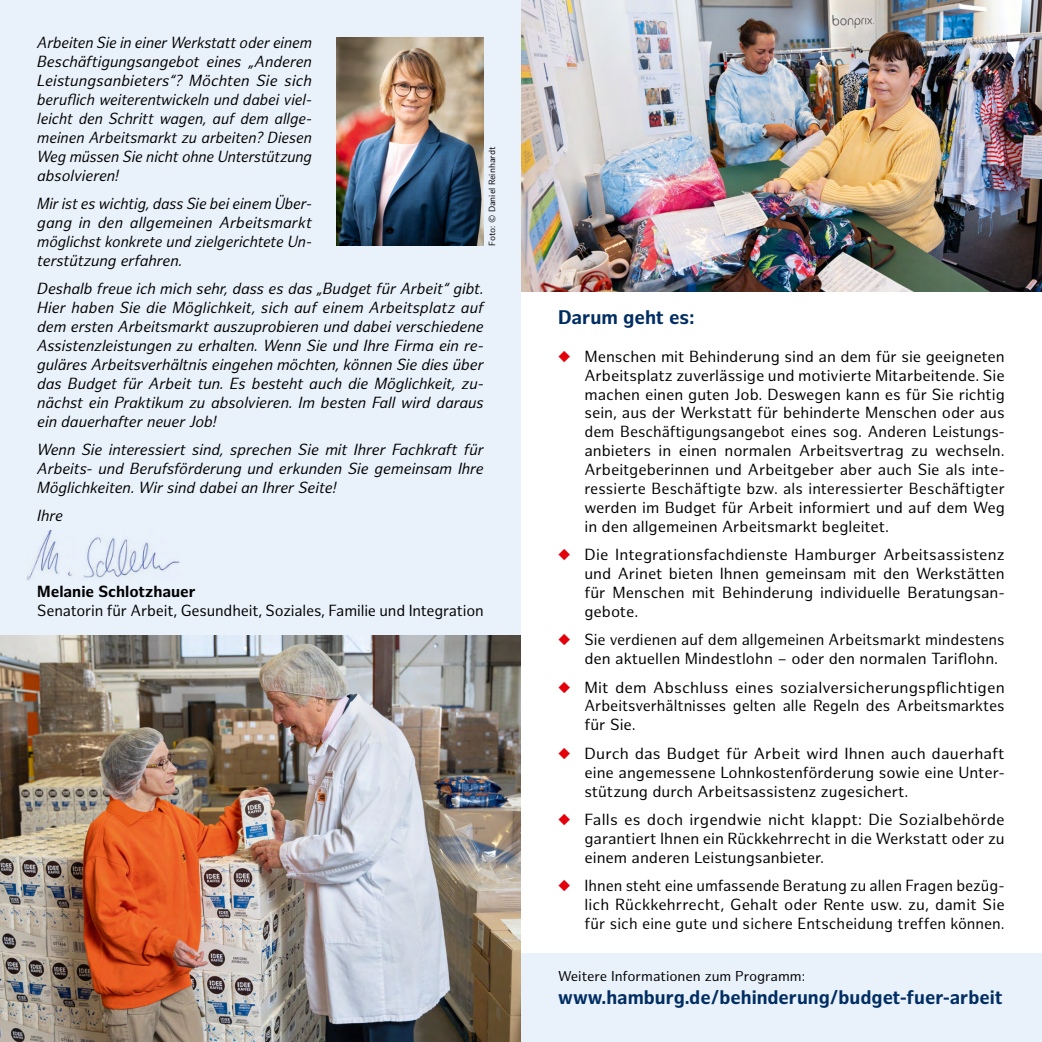
<style>
.page{position:relative;width:1042px;height:1042px;background:#fff}
.page>*{position:absolute;margin:0;border:0;box-sizing:border-box;transform-origin:0 0}
.t1{font:700 19.25px "Hamburg Sans";color:#002d62}
.t2{font:15.75px/18.9px "Hamburg Sans";color:#000;text-align:justify}
.t3{font:italic 15.75px/18.9px "Hamburg Sans";color:#000;text-align:justify}
.t4{font:700 15.75px "Hamburg Sans";color:#000}
.t5{font:14px "Hamburg Sans";color:#000}
.t6{font:8.75px "Hamburg Sans";color:#000}
.s1{color:#e3000b}
</style>
<div class="page">
<div style="left:521px;top:954px;width:521px;height:88px;background:#e9f1fb"></div>
<div style="left:0;top:0;width:521px;height:635px;background:#e9f1fb"></div>
<img style="left:337px;top:37px;width:147px;height:209px">
<img style="left:26px;top:531px;width:154px;height:49px">
<img style="left:0;top:635px;width:521px;height:407px">
<img style="left:521px;top:0;width:521px;height:291px">
<p class="t3" style="left:37px;top:34px;width:276px">Arbeiten Sie in einer Werkstatt oder einem Beschäftigungsangebot eines „Anderen Leistungsanbieters“? Möchten Sie sich beruflich weiterentwickeln und dabei viel&shy;leicht den Schritt wagen, auf dem allge&shy;meinen Arbeitsmarkt zu arbeiten? Diesen Weg müssen Sie nicht ohne Unterstützung absolvieren!</p>
<p class="t3" style="left:37px;top:195px;width:276px">Mir ist es wichtig, dass Sie bei einem Über&shy;gang in den allgemeinen Arbeitsmarkt möglichst konkrete und zielgerichtete Un&shy;terstützung erfahren.</p>
<p class="t3" style="left:37px;top:280px;width:448px">Deshalb freue ich mich sehr, dass es das „Budget für Arbeit“ gibt.<br>Hier haben Sie die Möglichkeit, sich auf einem Arbeitsplatz auf dem ersten Arbeitsmarkt auszuprobieren und dabei verschiedene Assistenzleistungen zu erhalten. Wenn Sie und Ihre Firma ein re&shy;guläres Arbeitsverhältnis eingehen möchten, können Sie dies über das Budget für Arbeit tun. Es besteht auch die Möglichkeit, zu&shy;nächst ein Praktikum zu absolvieren. Im besten Fall wird daraus ein dauerhafter neuer Job!</p>
<p class="t3" style="left:37px;top:440px;width:448px">Wenn Sie interessiert sind, sprechen Sie mit Ihrer Fachkraft für Arbeits- und Berufsförderung und erkunden Sie gemeinsam Ihre Möglichkeiten. Wir sind dabei an Ihrer Seite!</p>
<p class="t3" style="left:37px;top:507px;width:27px">Ihre</p>
<p class="t6" style="left:487px;top:246px;width:100px;rotate:-90deg">Foto: © Daniel Reinhardt</p>
<p class="t4" style="left:37px;top:582px;width:160px">Melanie Schlotzhauer</p>
<p class="t2" style="left:37px;top:601px;width:448px">Senatorin für Arbeit, Gesundheit, Soziales, Familie und Integration</p>
<p class="t1" style="left:558px;top:306px;width:138px">Darum geht es:</p>
<p class="t2" style="left:584px;top:347px;width:422px;text-indent:-26px"><span class="s1">◆</span> Menschen mit Behinderung sind an dem für sie geeigneten Arbeitsplatz zuverlässige und motivierte Mitarbeitende. Sie machen einen guten Job. Deswegen kann es für Sie richtig sein, aus der Werkstatt für behinderte Menschen oder aus dem Beschäftigungsangebot eines sog. Anderen Leistungs&shy;anbieters in einen normalen Arbeitsvertrag zu wechseln.<br>Arbeitgeberinnen und Arbeitgeber aber auch Sie als inte&shy;ressierte Beschäftigte bzw. als interessierter Beschäftigter werden im Budget für Arbeit informiert und auf dem Weg in den allgemeinen Arbeitsmarkt begleitet.</p>
<p class="t2" style="left:584px;top:546px;width:422px;text-indent:-26px"><span class="s1">◆</span> Die Integrationsfachdienste Hamburger Arbeitsassistenz und Arinet bieten Ihnen gemeinsam mit den Werkstätten für Menschen mit Behinderung individuelle Beratungsan&shy;gebote.</p>
<p class="t2" style="left:584px;top:631px;width:422px;text-indent:-26px"><span class="s1">◆</span> Sie verdienen auf dem allgemeinen Arbeitsmarkt mindestens den aktuellen Mindestlohn – oder den normalen Tariflohn.</p>
<p class="t2" style="left:584px;top:678px;width:422px;text-indent:-26px"><span class="s1">◆</span> Mit dem Abschluss eines sozialversicherungspflichtigen Arbeitsverhältnisses gelten alle Regeln des Arbeitsmarktes für Sie.</p>
<p class="t2" style="left:584px;top:744px;width:422px;text-indent:-26px"><span class="s1">◆</span> Durch das Budget für Arbeit wird Ihnen auch dauerhaft eine angemessene Lohnkostenförderung sowie eine Unter&shy;stützung durch Arbeitsassistenz zugesichert.</p>
<p class="t2" style="left:584px;top:810px;width:422px;text-indent:-26px"><span class="s1">◆</span> Falls es doch irgendwie nicht klappt: Die Sozialbehörde garantiert Ihnen ein Rückkehrrecht in die Werkstatt oder zu einem anderen Leistungsanbieter.</p>
<p class="t2" style="left:584px;top:876px;width:422px;text-indent:-26px"><span class="s1">◆</span> Ihnen steht eine umfassende Beratung zu allen Fragen bezüg&shy;lich Rückkehrrecht, Gehalt oder Rente usw. zu, damit Sie für sich eine gute und sichere Entscheidung treffen können.</p>
<p class="t5" style="left:558px;top:968px;width:249px">Weitere Informationen zum Programm:</p>
<p class="t1" style="left:558px;top:986px;width:446px">www.hamburg.de/behinderung/budget-fuer-arbeit</p>
</div>
